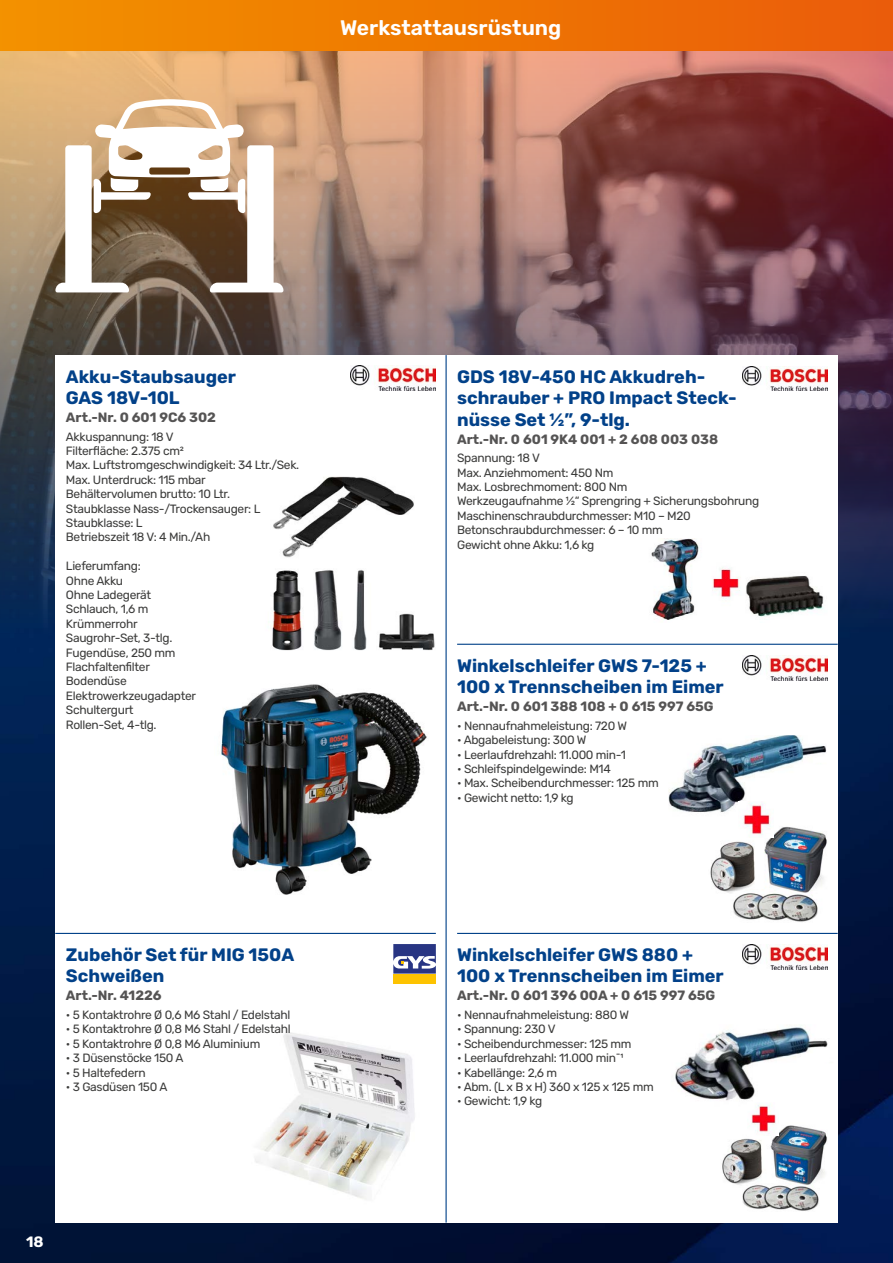
<style>
.page{position:relative;width:893px;height:1263px;background:#fff}
.page>*{position:absolute;margin:0;border:0;box-sizing:border-box;transform-origin:0 0}
.t1{font:600 21px "Rubik";color:#fff}
.t2{font:700 18px/21.6px "Rubik";color:#024189}
.t3{font:700 15px "Rubik";color:#fff}
.t4{font:700 13.5px "Rubik";color:#555454}
.t5{font:12px/14.4px "Rubik";letter-spacing:-.025em;color:#3c3c3b}
</style>
<div class="page">
<img style="left:0;top:634px;width:893px;height:629px">
<div style="left:0;top:0;width:893px;height:51px;background:linear-gradient(to right,#f39200,#ea5c09)"></div>
<img style="left:0;top:51px;width:893px;height:583px">
<svg style="left:55px;top:99px;width:228px;height:193px"></svg>
<div style="left:55px;top:355px;width:783px;height:867px;background:#fff"></div>
<hr style="left:55px;top:933px;width:381px;height:1px;background:#024189">
<hr style="left:457px;top:644px;width:381px;height:1px;background:#024189">
<hr style="left:457px;top:933px;width:381px;height:1px;background:#024189">
<hr style="left:446px;top:355px;width:1px;height:867px;background:#024189">
<img style="left:651px;top:539px;width:173px;height:81px">
<img style="left:742px;top:366px;width:85px;height:25px">
<img style="left:675px;top:1026px;width:153px;height:75px">
<img style="left:742px;top:944px;width:85px;height:25px">
<img style="left:255px;top:1032px;width:160px;height:168px">
<div style="left:393px;top:973px;width:43px;height:10px;background:#fdc300"></div>
<svg style="left:393px;top:944px;width:43px;height:29px"></svg>
<img style="left:668px;top:735px;width:159px;height:78px">
<img style="left:742px;top:655px;width:85px;height:25px">
<img style="left:221px;top:684px;width:206px;height:211px">
<img style="left:272px;top:476px;width:163px;height:175px">
<img style="left:351px;top:366px;width:85px;height:24px">
<img style="left:710px;top:826px;width:117px;height:96px">
<img style="left:722px;top:1125px;width:105px;height:86px">
<img style="left:739px;top:801px;width:34px;height:36px">
<img style="left:748px;top:1105px;width:31px;height:30px">
<h1 class="t1" style="left:340px;top:16px;width:223px">Werkstattausrüstung</h1>
<h2 class="t2" style="left:66px;top:366px;width:172px">Akku-Staubsauger<br>GAS 18V-10L</h2>
<p class="t4" style="left:66px;top:409px;width:152px">Art.-Nr. 0 601 9C6 302</p>
<p class="t5" style="left:66px;top:429px;width:235px">Akkuspannung: 18 V<br>Filterfläche: 2.375 cm²<br>Max. Luftstromgeschwindigkeit: 34 Ltr./Sek.<br>Max. Unterdruck: 115 mbar<br>Behältervolumen brutto: 10 Ltr.<br>Staubklasse Nass-/Trockensauger: L<br>Staubklasse: L<br>Betriebszeit 18 V: 4 Min./Ah</p>
<p class="t5" style="left:66px;top:559px;width:132px">Lieferumfang:<br>Ohne Akku<br>Ohne Ladegerät<br>Schlauch, 1,6 m<br>Krümmerrohr<br>Saugrohr-Set, 3-tlg.<br>Fugendüse, 250 mm<br>Flachfaltenfilter<br>Bodendüse<br>Elektrowerkzeugadapter<br>Schultergurt<br>Rollen-Set, 4-tlg.</p>
<h2 class="t2" style="left:66px;top:944px;width:230px">Zubehör Set für MIG 150A<br>Schweißen</h2>
<p class="t4" style="left:66px;top:988px;width:97px">Art.-Nr. 41226</p>
<p class="t5" style="left:66px;top:1008px;width:226px">• 5 Kontaktrohre Ø 0,6 M6 Stahl / Edelstahl</p>
<p class="t5" style="left:66px;top:1022px;width:226px">• 5 Kontaktrohre Ø 0,8 M6 Stahl / Edelstahl</p>
<p class="t5" style="left:66px;top:1037px;width:196px">• 5 Kontaktrohre Ø 0,8 M6 Aluminium</p>
<p class="t5" style="left:66px;top:1051px;width:119px">• 3 Düsenstöcke 150 A</p>
<p class="t5" style="left:66px;top:1065px;width:81px">• 5 Haltefedern</p>
<p class="t5" style="left:66px;top:1080px;width:103px">• 3 Gasdüsen 150 A</p>
<p class="t3" style="left:26px;top:1233px;width:19px">18</p>
<h2 class="t2" style="left:457px;top:366px;width:281px">GDS 18V-450 HC Akkudreh&shy;schrauber + PRO Impact Steck&shy;nüsse Set ½”, 9-tlg.</h2>
<p class="t4" style="left:457px;top:431px;width:263px">Art.-Nr. 0 601 9K4 001 + 2 608 003 038</p>
<p class="t5" style="left:457px;top:451px;width:304px">Spannung: 18 V<br>Max. Anziehmoment: 450 Nm<br>Max. Losbrechmoment: 800 Nm<br>Werkzeugaufnahme ½“ Sprengring + Sicherungsbohrung<br>Maschinenschraubdurchmesser: M10 – M20<br>Betonschraubdurchmesser: 6 – 10 mm<br>Gewicht ohne Akku: 1,6 kg</p>
<h2 class="t2" style="left:457px;top:655px;width:268px">Winkelschleifer GWS 7-125 +<br>100 x Trennscheiben im Eimer</h2>
<p class="t4" style="left:457px;top:698px;width:258px">Art.-Nr. 0 601 388 108 + 0 615 997 65G</p>
<p class="t5" style="left:457px;top:719px;width:171px">• Nennaufnahmeleistung: 720 W</p>
<p class="t5" style="left:457px;top:733px;width:131px">• Abgabeleistung: 300 W</p>
<p class="t5" style="left:457px;top:747px;width:170px">• Leerlaufdrehzahl: 11.000 min-1</p>
<p class="t5" style="left:457px;top:762px;width:155px">• Schleifspindelgewinde: M14</p>
<p class="t5" style="left:457px;top:776px;width:203px">• Max. Scheibendurchmesser: 125 mm</p>
<p class="t5" style="left:457px;top:791px;width:118px">• Gewicht netto: 1,9 kg</p>
<h2 class="t2" style="left:457px;top:944px;width:268px">Winkelschleifer GWS 880 +<br>100 x Trennscheiben im Eimer</h2>
<p class="t4" style="left:457px;top:988px;width:260px">Art.-Nr. 0 601 396 00A + 0 615 997 65G</p>
<p class="t5" style="left:457px;top:1008px;width:174px">• Nennaufnahmeleistung: 880 W</p>
<p class="t5" style="left:457px;top:1022px;width:100px">• Spannung: 230 V</p>
<p class="t5" style="left:457px;top:1037px;width:176px">• Scheibendurchmesser: 125 mm</p>
<p class="t5" style="left:457px;top:1051px;width:168px">• Leerlaufdrehzahl: 11.000 min¯¹</p>
<p class="t5" style="left:457px;top:1065px;width:102px">• Kabellänge: 2,6 m</p>
<p class="t5" style="left:457px;top:1080px;width:198px">• Abm. (L x B x H) 360 x 125 x 125 mm</p>
<p class="t5" style="left:457px;top:1094px;width:87px">• Gewicht: 1,9 kg</p>
</div>
